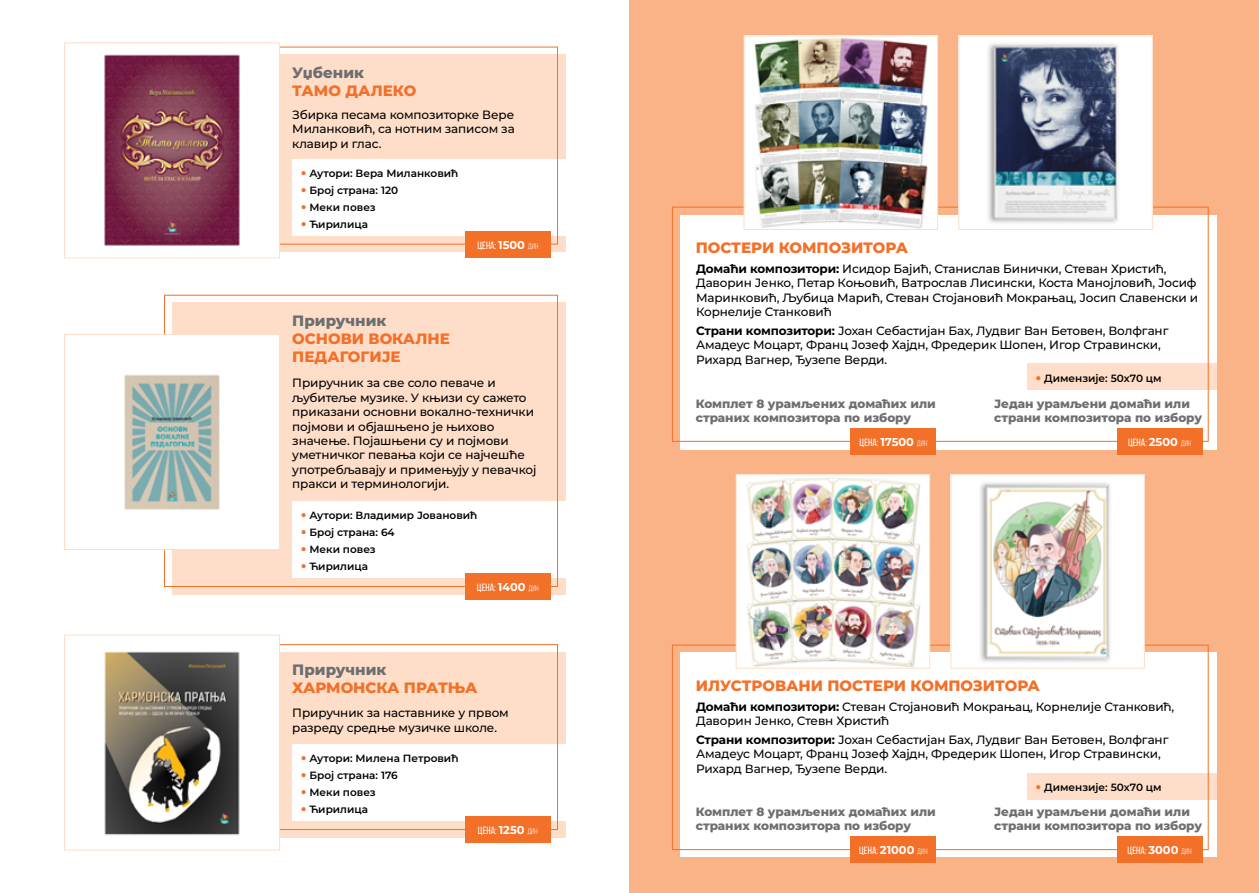
<style>
.page{position:relative;width:1259px;height:893px;background:#fff}
.page>*{position:absolute;margin:0;border:0;box-sizing:border-box;transform-origin:0 0}
.t1{font:800 15px/18px "Montserrat";color:#f37029}
.t2{font:800 15px "Montserrat";color:#6d6e71}
.t3{font:500 12px/14.4px "Montserrat";letter-spacing:-.01em;color:#000}
.t4{font:800 12px/14.4px "Montserrat";color:#6d6e71}
.t5{font:600 10.5px/16.8px "Montserrat";color:#000}
.t6{font:10.5px "Bebas Neue";color:#fff}
.s1{font-family:"Montserrat";font-weight:700;font-size:11.4px}
.s2{font-size:8.1px}
.s3{font-weight:700}
</style>
<div class="page">
<div style="left:172px;top:652px;width:393px;height:186px;background:#fedec8"></div>
<div style="left:172px;top:303px;width:393px;height:292px;background:#fedec8"></div>
<div style="left:172px;top:54px;width:393px;height:198px;background:#fedec8"></div>
<div style="left:292px;top:744px;width:273px;height:77px;background:#fff"></div>
<div style="left:292px;top:501px;width:273px;height:77px;background:#fff"></div>
<div style="left:292px;top:159px;width:273px;height:77px;background:#fff"></div>
<img style="left:104px;top:651px;width:174px;height:187px">
<div style="left:64px;top:635px;width:216px;height:215px;border:1px solid #fedec8"></div>
<img style="left:124px;top:336px;width:154px;height:212px">
<div style="left:64px;top:334px;width:216px;height:216px;border:1px solid #fedec8"></div>
<img style="left:104px;top:54px;width:174px;height:198px">
<div style="left:64px;top:43px;width:216px;height:215px;border:1px solid #fedec8"></div>
<div style="left:465px;top:817px;width:85px;height:26px;background:#f37029"></div>
<div style="left:465px;top:574px;width:85px;height:26px;background:#f37029"></div>
<div style="left:465px;top:231px;width:85px;height:27px;background:#f37029"></div>
<div style="left:629px;top:0;width:630px;height:893px;background:#fab387"></div>
<div style="left:680px;top:215px;width:536px;height:234px;background:#fff"></div>
<div style="left:680px;top:652px;width:536px;height:205px;background:#fff"></div>
<div style="left:1027px;top:364px;width:189px;height:26px;background:#fedec8"></div>
<div style="left:1027px;top:773px;width:189px;height:26px;background:#fedec8"></div>
<div style="left:850px;top:428px;width:86px;height:27px;background:#f37029"></div>
<div style="left:850px;top:836px;width:86px;height:27px;background:#f37029"></div>
<div style="left:1116px;top:428px;width:86px;height:27px;background:#f37029"></div>
<div style="left:1116px;top:836px;width:86px;height:27px;background:#f37029"></div>
<img style="left:745px;top:38px;width:191px;height:190px">
<div style="left:743px;top:36px;width:195px;height:194px;border:1px solid #fedec8"></div>
<img style="left:738px;top:476px;width:190px;height:191px">
<div style="left:736px;top:474px;width:194px;height:195px;border:1px solid #fedec8"></div>
<img style="left:960px;top:38px;width:190px;height:185px">
<div style="left:958px;top:36px;width:194px;height:194px;border:1px solid #fedec8"></div>
<img style="left:952px;top:476px;width:190px;height:186px">
<div style="left:950px;top:474px;width:194px;height:195px;border:1px solid #fedec8"></div>
<p class="t2" style="left:292px;top:61px;width:73px">Уџбеник</p>
<p class="t1" style="left:292px;top:80px;width:125px">ТАМО ДАЛЕКО</p>
<p class="t3" style="left:292px;top:107px;width:224px;text-align:justify">Збирка песама композиторке Вере Миланковић, са нотним записом за клавир и глас.</p>
<p class="t5" style="left:309px;top:165px;width:150px">Аутори: Вера Миланковић<br>Број страна: 120<br>Меки повез<br>Ћирилица</p>
<p class="t2" style="left:292px;top:309px;width:96px">Приручник</p>
<p class="t1" style="left:292px;top:328px;width:159px">ОСНОВИ ВОКАЛНЕ<br>ПЕДАГОГИЈЕ</p>
<p class="t6" style="left:477px;top:239px;width:62px">ЦЕНА: <span class="s1">1500</span> <span class="s2">дин</span></p>
<p class="t1" style="left:695px;top:237px;width:214px">ПОСТЕРИ КОМПОЗИТОРА</p>
<p class="t3" style="left:696px;top:261px;width:504px"><span class="s3">Домаћи композитори:</span> Исидор Бајић, Станислав Бинички, Стеван Христић, Даворин Јенко, Петар Коњовић, Ватрослав Лисински, Коста Манојловић, Јосиф Маринковић, Љубица Марић, Стеван Стојановић Мокрањац, Јосип Славенски и Корнелије Станковић</p>
<p class="t3" style="left:696px;top:323px;width:474px"><span class="s3">Страни композитори:</span> Јохан Себастијан Бах, Лудвиг Ван Бетовен, Волфганг<br>Амадеус Моцарт, Франц Јозеф Хајдн, Фредерик Шопен, Игор Стравински,<br>Рихард Вагнер, Ђузепе Верди.</p>
<p class="t3" style="left:292px;top:376px;width:246px">Приручник за све соло певаче и љубитеље музике. У књизи су сажето приказани основни вокално-технички појмови и објашњено је њихово значење. Појашњени су и појмови уметничког певања који се најчешће употребљавају и примењују у певачкој пракси и терминологији.</p>
<p class="t5" style="left:309px;top:507px;width:169px">Аутори: Владимир Јовановић<br>Број страна: 64<br>Меки повез<br>Ћирилица</p>
<p class="t6" style="left:477px;top:582px;width:63px">ЦЕНА: <span class="s1">1400</span> <span class="s2">дин</span></p>
<p class="t2" style="left:292px;top:659px;width:96px">Приручник</p>
<p class="t1" style="left:292px;top:678px;width:187px">ХАРМОНСКА ПРАТЊА</p>
<p class="t3" style="left:292px;top:705px;width:218px">Приручник за наставнике у првом разреду средње музичке школе.</p>
<p class="t5" style="left:309px;top:750px;width:151px">Аутори: Милена Петровић<br>Број страна: 176<br>Меки повез<br>Ћирилица</p>
<p class="t6" style="left:478px;top:825px;width:61px">ЦЕНА: <span class="s1">1250</span> <span class="s2">дин</span></p>
<p class="t4" style="left:695px;top:396px;width:242px">Комплет 8 урамљених домаћих или страних композитора по избору</p>
<p class="t6" style="left:859px;top:436px;width:69px">ЦЕНА: <span class="s1">17500</span> <span class="s2">дин</span></p>
<p class="t5" style="left:1044px;top:369px;width:119px">Димензије: 50x70 цм</p>
<p class="t4" style="left:994px;top:396px;width:209px">Један урамљени домаћи или страни композитора по избору</p>
<p class="t6" style="left:1128px;top:436px;width:64px">ЦЕНА: <span class="s1">2500</span> <span class="s2">дин</span></p>
<p class="t1" style="left:695px;top:675px;width:346px">ИЛУСТРОВАНИ ПОСТЕРИ КОМПОЗИТОРА</p>
<p class="t3" style="left:696px;top:699px;width:480px"><span class="s3">Домаћи композитори:</span> Стеван Стојановић Мокрањац, Корнелије Станковић,<br>Даворин Јенко, Стевн Христић</p>
<p class="t3" style="left:696px;top:732px;width:474px"><span class="s3">Страни композитори:</span> Јохан Себастијан Бах, Лудвиг Ван Бетовен, Волфганг<br>Амадеус Моцарт, Франц Јозеф Хајдн, Фредерик Шопен, Игор Стравински,<br>Рихард Вагнер, Ђузепе Верди.</p>
<p class="t4" style="left:695px;top:804px;width:242px">Комплет 8 урамљених домаћих или страних композитора по избору</p>
<p class="t6" style="left:859px;top:844px;width:70px">ЦЕНА: <span class="s1">21000</span> <span class="s2">дин</span></p>
<p class="t5" style="left:1044px;top:779px;width:119px">Димензије: 50x70 цм</p>
<p class="t4" style="left:994px;top:804px;width:209px">Један урамљени домаћи или страни композитора по избору</p>
<p class="t6" style="left:1127px;top:844px;width:65px">ЦЕНА: <span class="s1">3000</span> <span class="s2">дин</span></p>
</div>
